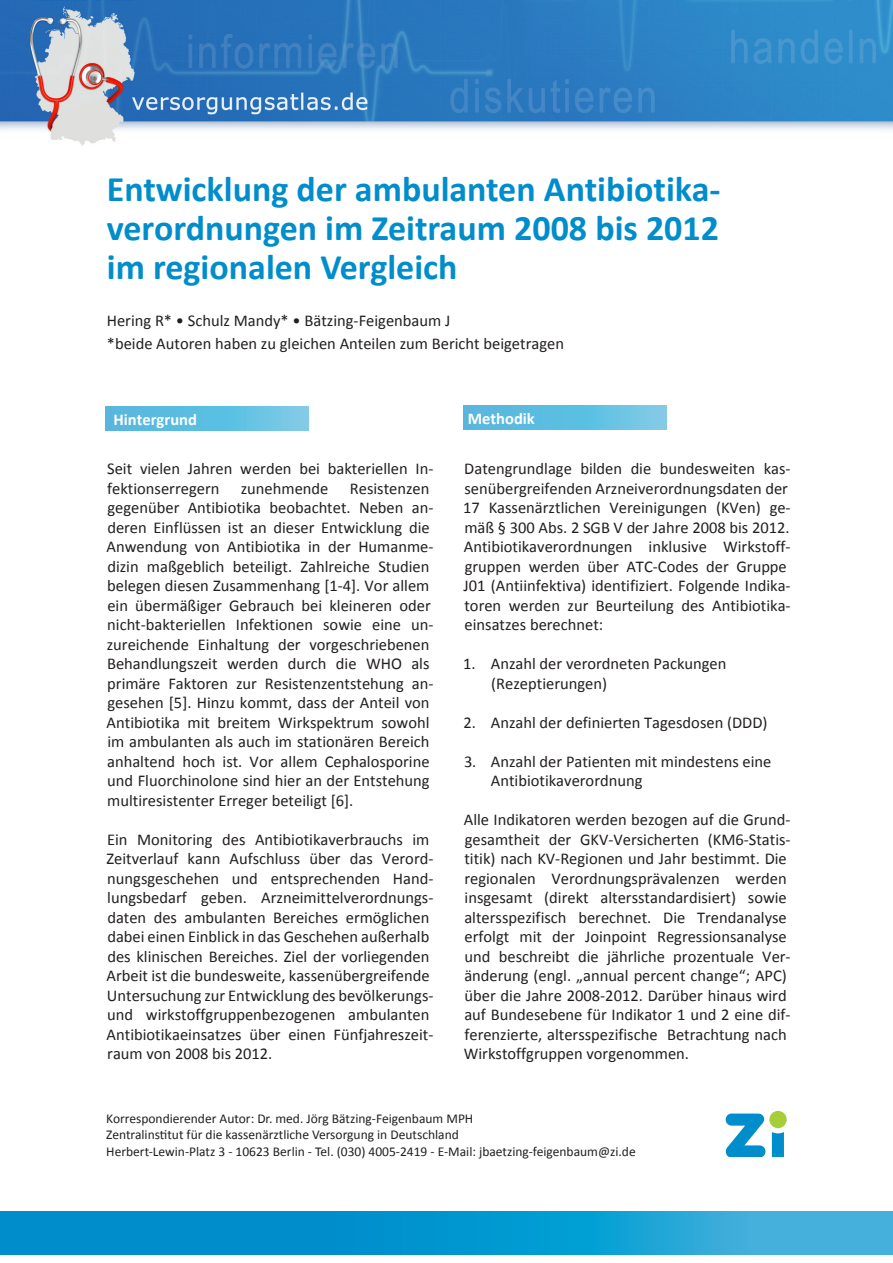
<style>
.page{position:relative;width:893px;height:1263px;background:#fff}
.page>*{position:absolute;margin:0;border:0;box-sizing:border-box;transform-origin:0 0}
.Titel_des_Berichts{font:700 36px "Calibri";color:#008dcb}
.Fließtext{font:16.5px/19.5px "Calibri";color:#231f20}
.Autoren{font:16.5px "Calibri";color:#231f20}
.t1{font:700 16.5px "Calibri";color:#fff}
.Zelle_Bezeichner{font:13.5px "Calibri";color:#231f20}
</style>
<div class="page">
<img style="left:0;top:0;width:893px;height:146px">
<svg style="left:0;top:1212px;width:893px;height:42px;background:#119ad1"></svg>
<svg style="left:726px;top:1113px;width:40px;height:44px"></svg>
<div style="left:769px;top:1111px;width:18px;height:17px;background:#a6ce39;border-radius:50%"></div>
<svg style="left:772px;top:1132px;width:12px;height:25px"></svg>
<svg style="left:105px;top:406px;width:203px;height:25px;background:#62bfe1"></svg>
<svg style="left:464px;top:405px;width:203px;height:24px;background:#62bfe1"></svg>
<p class="Titel_des_Berichts" style="left:107px;top:166px;width:615px">Entwicklung der ambulanten Antibiotika-</p>
<p class="Titel_des_Berichts" style="left:107px;top:205px;width:614px">verordnungen im Zeitraum 2008 bis 2012</p>
<p class="Titel_des_Berichts" style="left:107px;top:244px;width:352px">im regionalen Vergleich</p>
<p class="Autoren" style="left:107px;top:310px;width:345px">Hering R* • Schulz Mandy* • Bätzing-Feigenbaum J</p>
<p class="Autoren" style="left:107px;top:333px;width:459px">*beide Autoren haben zu gleichen Anteilen zum Bericht beigetragen</p>
<p class="t1" style="left:113px;top:409px;width:85px">Hintergrund</p>
<p class="t1" style="left:468px;top:408px;width:69px">Methodik</p>
<p class="Fließtext" style="left:107px;top:459px;width:328px">Seit vielen Jahren werden bei bakteriellen In&shy;fektionserregern</p>
<p class="Fließtext" style="left:241px;top:479px;width:89px">zunehmende</p>
<p class="Fließtext" style="left:107px;top:479px;width:328px;text-indent:243px">Resistenzen gegenüber Antibiotika beobachtet. Neben an&shy;deren Einflüssen ist an dieser Entwicklung die Anwendung von Antibiotika in der Humanme&shy;dizin maßgeblich beteiligt. Zahlreiche Studien belegen diesen Zusammenhang [1-4]. Vor allem ein übermäßiger Gebrauch bei kleineren oder nicht-bakteriellen Infektionen sowie eine un&shy;zureichende Einhaltung der vorgeschriebenen Behandlungszeit werden durch die WHO als primäre Faktoren zur Resistenzentstehung an&shy;gesehen [5]. Hinzu kommt, dass der Anteil von Antibiotika mit breitem Wirkspektrum sowohl im ambulanten als auch im stationären Bereich anhaltend hoch ist. Vor allem Cephalosporine und Fluorchinolone sind hier an der Entstehung multiresistenter Erreger beteiligt [6].</p>
<p class="Fließtext" style="left:106px;top:830px;width:329px">Ein Monitoring des Antibiotikaverbrauchs im Zeitverlauf kann Aufschluss über das Verord&shy;nungsgeschehen und entsprechenden Hand&shy;lungsbedarf geben. Arzneimittelverordnungs&shy;daten des ambulanten Bereiches ermöglichen dabei einen Einblick in das Geschehen außerhalb des klinischen Bereiches. Ziel der vorliegenden Arbeit ist die bundesweite, kassenübergreifende Untersuchung zur Entwicklung des bevölkerungs&shy;und wirkstoffgruppenbezogenen ambulanten Antibiotikaeinsatzes über einen Fünfjahreszeit&shy;raum von 2008 bis 2012.</p>
<p class="Fließtext" style="left:463px;top:459px;width:329px">Datengrundlage bilden die bundesweiten kas&shy;senübergreifenden Arzneiverordnungsdaten der 17 Kassenärztlichen Vereinigungen (KVen) ge&shy;mäß § 300 Abs. 2 SGB V der Jahre 2008 bis 2012.<br>Antibiotikaverordnungen inklusive Wirkstoff&shy;gruppen werden über ATC-Codes der Gruppe J01 (Antiinfektiva) identifiziert. Folgende Indika&shy;toren werden zur Beurteilung des Antibiotika&shy;einsatzes berechnet:</p>
<p class="Fließtext" style="left:491px;top:654px;width:237px;text-indent:-28px">1. Anzahl der verordneten Packungen (Rezeptierungen)</p>
<p class="Fließtext" style="left:464px;top:713px;width:305px">2. Anzahl der definierten Tagesdosen (DDD)</p>
<p class="Fließtext" style="left:491px;top:752px;width:282px;text-indent:-27px">3. Anzahl der Patienten mit mindestens eine<br>Antibiotikaverordnung</p>
<p class="Fließtext" style="left:464px;top:810px;width:328px">Alle Indikatoren werden bezogen auf die Grund&shy;gesamtheit der GKV-Versicherten (KM6-Statis&shy;titik) nach KV-Regionen und Jahr bestimmt. Die regionalen Verordnungsprävalenzen werden insgesamt (direkt altersstandardisiert) sowie altersspezifisch berechnet. Die Trendanalyse erfolgt mit der Joinpoint Regressionsanalyse und beschreibt die jährliche prozentuale Ver&shy;änderung (engl. „annual percent change“; APC) über die Jahre 2008-2012. Darüber hinaus wird auf Bundesebene für Indikator 1 und 2 eine dif&shy;ferenzierte, altersspezifische Betrachtung nach Wirkstoffgruppen vorgenommen.</p>
<p class="Zelle_Bezeichner" style="left:106px;top:1110px;width:369px">Korrespondierender Autor: Dr. med. Jörg Bätzing-Feigenbaum MPH</p>
<p class="Zelle_Bezeichner" style="left:106px;top:1126px;width:354px">Zentralinstitut für die kassenärztliche Versorgung in Deutschland</p>
<p class="Zelle_Bezeichner" style="left:106px;top:1143px;width:531px">Herbert-Lewin-Platz 3 - 10623 Berlin - Tel. (030) 4005-2419 - E-Mail: jbaetzing-feigenbaum@zi.de</p>
</div>
